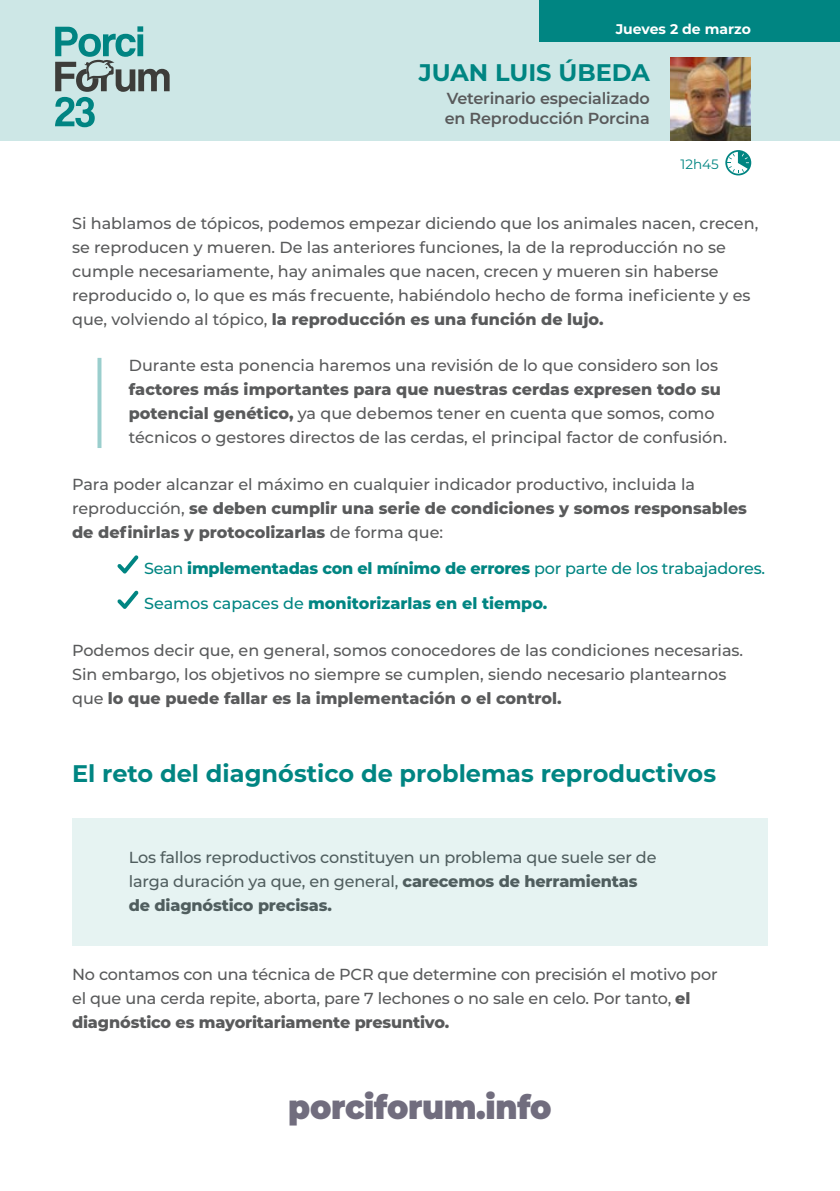
<style>
.page{position:relative;width:840px;height:1191px;background:#fff}
.page>*{position:absolute;margin:0;border:0;box-sizing:border-box;transform-origin:0 0}
.t1{font:900 33.6px "Montserrat";letter-spacing:-.01em;color:#716d7e;scale:.94 1}
.t2{font:700 24px "Montserrat";color:#008582}
.t3{font:500 16px/24px "Montserrat";color:#595a5b}
.t4{font:800 16px "Montserrat";letter-spacing:-.015em;color:#008582}
.t5{font:600 16px/20px "Montserrat";letter-spacing:-.01em;color:#595a5b}
.t6{font:700 14px "Montserrat";color:#fff}
.t7{font:13.6px "Montserrat";color:#008582}
.s1{font-weight:800}
.s2{font-weight:500}
</style>
<div class="page">
<div style="left:0;top:0;width:839px;height:141px;background:#cde7e6"></div>
<div style="left:539px;top:0;width:300px;height:42px;background:#008582"></div>
<img style="left:670px;top:58px;width:80px;height:83px">
<svg style="left:725px;top:150px;width:25px;height:25px"></svg>
<svg style="left:117px;top:555px;width:21px;height:18px"></svg>
<svg style="left:117px;top:591px;width:21px;height:18px"></svg>
<svg style="left:97px;top:358px;width:4px;height:90px"></svg>
<svg style="left:55px;top:26px;width:114px;height:101px"></svg>
<div style="left:72px;top:818px;width:695px;height:127px;background:#e6f3f2"></div>
<p class="t6" style="left:615px;top:19px;width:137px">Jueves 2 de marzo</p>
<p class="t2" style="left:419px;top:55px;width:232px">JUAN LUIS ÚBEDA</p>
<p class="t5" style="left:444px;top:87px;width:206px">Veterinario especializado en Reproducción Porcina</p>
<p class="t7" style="left:680px;top:155px;width:40px">12h45</p>
<p class="t3" style="left:72px;top:210px;width:687px">Si hablamos de tópicos, podemos empezar diciendo que los animales nacen, crecen, se reproducen y mueren. De las anteriores funciones, la de la reproducción no se cumple necesariamente, hay animales que nacen, crecen y mueren sin haberse reproducido o, lo que es más frecuente, habiéndolo hecho de forma ineficiente y es que, volviendo al tópico, <span class="s1">la reproducción es una función de lujo.</span></p>
<p class="t3" style="left:129px;top:353px;width:599px">Durante esta ponencia haremos una revisión de lo que considero son los <span class="s1">factores más importantes para que nuestras cerdas expresen todo su potencial genético,</span> ya que debemos tener en cuenta que somos, como técnicos o gestores directos de las cerdas, el principal factor de confusión.</p>
<p class="t3" style="left:72px;top:472px;width:676px">Para poder alcanzar el máximo en cualquier indicador productivo, incluida la reproducción, <span class="s1">se deben cumplir una serie de condiciones y somos responsables de definirlas y protocolizarlas</span> de forma que:</p>
<p class="t4" style="left:144px;top:556px;width:622px"><span class="s2">Sean</span> implementadas con el mínimo de errores <span class="s2">por parte de los trabajadores.</span></p>
<p class="t4" style="left:144px;top:591px;width:404px"><span class="s2">Seamos capaces de</span> monitorizarlas en el tiempo.</p>
<p class="t3" style="left:72px;top:637px;width:672px">Podemos decir que, en general, somos conocedores de las condiciones necesarias.<br>Sin embargo, los objetivos no siempre se cumplen, siendo necesario plantearnos que <span class="s1">lo que puede fallar es la implementación o el control.</span></p>
<p class="t2" style="left:72px;top:756px;width:645px">El reto del diagnóstico de problemas reproductivos</p>
<p class="t3" style="left:129px;top:844px;width:529px">Los fallos reproductivos constituyen un problema que suele ser de larga duración ya que, en general, <span class="s1">carecemos de herramientas de diagnóstico precisas.</span></p>
<p class="t3" style="left:72px;top:962px;width:646px">No contamos con una técnica de PCR que determine con precisión el motivo por el que una cerda repite, aborta, pare 7 lechones o no sale en celo. Por tanto, <span class="s1">el diagnóstico es mayoritariamente presuntivo.</span></p>
<p class="t1" style="left:288px;top:1081px;width:281px">porciforum.info</p>
</div>
